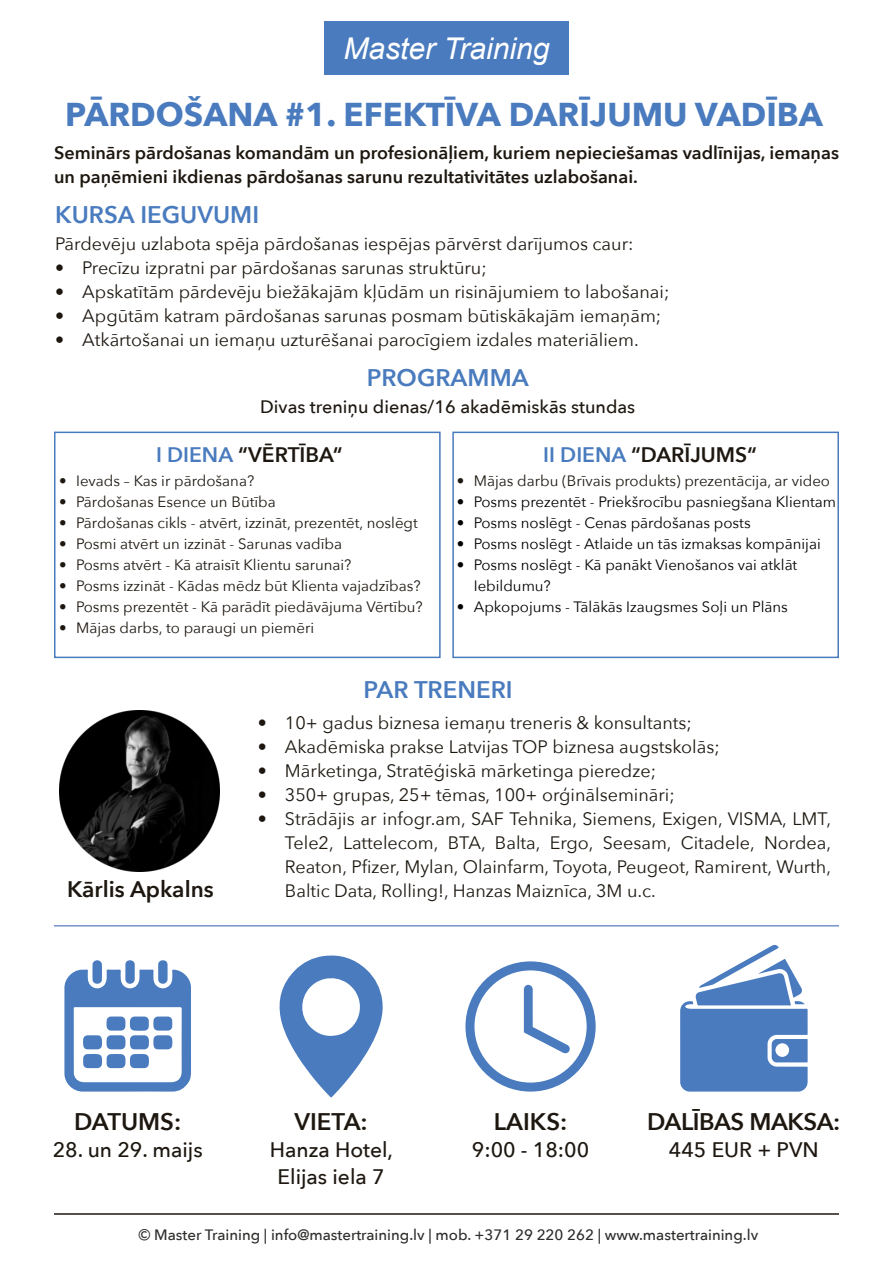
<style>
.page{position:relative;width:893px;height:1263px;background:#fff}
.page>*{position:absolute;margin:0;border:0;box-sizing:border-box;transform-origin:0 0}
.t1{font:700 33px "Avenir Next";color:#497bbe}
.t2{font:italic 30px "Arial";color:#fff}
.t3{font:600 24px "Avenir Next";color:#497bbe}
.t4{font:600 24px "Avenir Next";letter-spacing:-.02em;color:#1d1710}
.t5{font:600 22.5px "Avenir Next";color:#1d1710}
.t6{font:500 21px/27px "Avenir Next";color:#1d1710;text-align:center}
.t7{font:600 21px "Avenir Next";color:#1d1710}
.t8{font:18px/24px "Avenir Next";color:#1d1710;text-align:justify}
.t9{font:600 18px/24px "Avenir Next";color:#1d1710}
.t10{font:500 18px "Avenir Next";color:#1d1710}
.t11{font:15px "Avenir Next";color:#1d1710}
.t12{font:15px/21px "Avenir Next";color:#000}
.t13{font:500 15px "Avenir Next";color:#2e2d2c}
.s1{color:#497bbe}
</style>
<div class="page">
<div style="left:324px;top:21px;width:245px;height:54px;background:#497bbe"></div>
<hr style="left:54px;top:1213px;width:785px;height:2px;background:#1d1710">
<hr style="left:54px;top:925px;width:785px;height:1px;background:#7393cc">
<img style="left:59px;top:711px;width:160px;height:160px">
<svg style="left:279px;top:955px;width:104px;height:143px"></svg>
<svg style="left:524px;top:985px;width:46px;height:69px"></svg>
<div style="left:465px;top:961px;width:131px;height:130px;border:9px solid #497bbe;border-radius:50%"></div>
<svg style="left:64px;top:960px;width:127px;height:132px"></svg>
<svg style="left:680px;top:944px;width:128px;height:147px"></svg>
<div style="left:54px;top:432px;width:387px;height:226px;border:2px solid #497bbe"></div>
<div style="left:452px;top:432px;width:387px;height:226px;border:2px solid #497bbe"></div>
<h2 class="t2" style="left:343px;top:29px;width:208px">Master Training</h2>
<h1 class="t1" style="left:65px;top:86px;width:759px">PĀRDOŠANA #1. EFEKTĪVA DARĪJUMU VADĪBA</h1>
<p class="t9" style="left:54px;top:141px;width:786px">Seminārs pārdošanas komandām un profesionāļiem, kuriem nepieciešamas vadlīnijas, iemaņas un paņēmieni ikdienas pārdošanas sarunu rezultativitātes uzlabošanai.</p>
<h3 class="t3" style="left:55px;top:194px;width:205px">KURSA IEGUVUMI</h3>
<p class="t8" style="left:55px;top:231px;width:580px">Pārdevēju uzlabota spēja pārdošanas iespējas pārvērst darījumos caur:</p>
<p class="t8" style="left:55px;top:255px;width:433px">• Precīzu izpratni par pārdošanas sarunas struktūru;</p>
<p class="t8" style="left:55px;top:279px;width:616px">• Apskatītām pārdevēju biežākajām kļūdām un risinājumiem to labošanai;</p>
<p class="t8" style="left:55px;top:303px;width:607px">• Apgūtām katram pārdošanas sarunas posmam būtiskākajām iemaņām;</p>
<p class="t8" style="left:55px;top:327px;width:585px">• Atkārtošanai un iemaņu uzturēšanai parocīgiem izdales materiāliem.</p>
<h3 class="t3" style="left:367px;top:357px;width:163px">PROGRAMMA</h3>
<p class="t10" style="left:260px;top:392px;width:377px">Divas treniņu dienas/16 akadēmiskās stundas</p>
<p class="t7" style="left:156px;top:436px;width:188px"><span class="s1">I DIENA</span> “VĒRTĪBA“</p>
<p class="t11" style="left:59px;top:468px;width:197px">• Ievads – Kas ir pārdošana?</p>
<p class="t11" style="left:59px;top:489px;width:218px">• Pārdošanas Esence un Būtība</p>
<p class="t11" style="left:59px;top:510px;width:360px">• Pārdošanas cikls - atvērt, izzināt, prezentēt, noslēgt</p>
<p class="t11" style="left:59px;top:531px;width:284px">• Posmi atvērt un izzināt - Sarunas vadība</p>
<p class="t11" style="left:59px;top:552px;width:294px">• Posms atvērt - Kā atraisīt Klientu sarunai?</p>
<p class="t11" style="left:59px;top:573px;width:363px">• Posms izzināt - Kādas mēdz būt Klienta vajadzības?</p>
<p class="t11" style="left:59px;top:594px;width:365px">• Posms prezentēt - Kā parādīt piedāvājuma Vērtību?</p>
<p class="t11" style="left:59px;top:615px;width:257px">• Mājas darbs, to paraugi un piemēri</p>
<p class="t7" style="left:543px;top:436px;width:215px"><span class="s1">II DIENA</span> “DARĪJUMS“</p>
<p class="t11" style="left:457px;top:468px;width:375px">• Mājas darbu (Brīvais produkts) prezentācija, ar video</p>
<p class="t12" style="left:457px;top:490px;width:381px">• Posms prezentēt - Priekšrocību pasniegšana Klientam</p>
<p class="t12" style="left:457px;top:511px;width:295px">• Posms noslēgt - Cenas pārdošanas posts</p>
<p class="t12" style="left:457px;top:532px;width:365px">• Posms noslēgt - Atlaide un tās izmaksas kompānijai</p>
<p class="t12" style="left:474px;top:553px;width:325px;text-indent:-17px">• Posms noslēgt - Kā panākt Vienošanos vai atklāt<br>Iebildumu?</p>
<p class="t12" style="left:457px;top:595px;width:333px">• Apkopojums - Tālākās Izaugsmes Soļi un Plāns</p>
<p class="t5" style="left:67px;top:870px;width:148px">Kārlis Apkalns</p>
<h3 class="t3" style="left:363px;top:669px;width:151px">PAR TRENERI</h3>
<p class="t8" style="left:258px;top:710px;width:435px">• 10+ gadus biznesa iemaņu treneris &amp; konsultants;</p>
<p class="t8" style="left:258px;top:734px;width:463px">• Akadēmiska prakse Latvijas TOP biznesa augstskolās;</p>
<p class="t8" style="left:258px;top:758px;width:400px">• Mārketinga, Stratēģiskā mārketinga pieredze;</p>
<p class="t8" style="left:258px;top:782px;width:418px">• 350+ grupas, 25+ tēmas, 100+ orģinālsemināri;</p>
<p class="t8" style="left:285px;top:806px;width:548px;text-indent:-27px">• Strādājis ar infogr.am, SAF Tehnika, Siemens, Exigen, VISMA, LMT, Tele2, Lattelecom, BTA, Balta, Ergo, Seesam, Citadele, Nordea, Reaton, Pfizer, Mylan, Olainfarm, Toyota, Peugeot, Ramirent, Wurth, Baltic Data, Rolling!, Hanzas Maiznīca, 3M u.c.</p>
<h3 class="t4" style="left:74px;top:1101px;width:109px">DATUMS:</h3>
<p class="t6" style="left:53px;top:1135px;width:152px">28. un 29. maijs</p>
<h3 class="t4" style="left:294px;top:1101px;width:75px">VIETA:</h3>
<p class="t6" style="left:270px;top:1135px;width:125px">Hanza Hotel,<br>Elijas iela 7</p>
<h3 class="t4" style="left:494px;top:1101px;width:75px">LAIKS:</h3>
<p class="t6" style="left:472px;top:1135px;width:119px">9:00 - 18:00</p>
<h3 class="t4" style="left:647px;top:1101px;width:195px">DALĪBAS MAKSA:</h3>
<p class="t6" style="left:669px;top:1135px;width:151px">445 EUR + PVN</p>
<p class="t13" style="left:139px;top:1222px;width:621px">© Master Training | info@mastertraining.lv | mob. +371 29 220 262 | www.mastertraining.lv</p>
</div>
